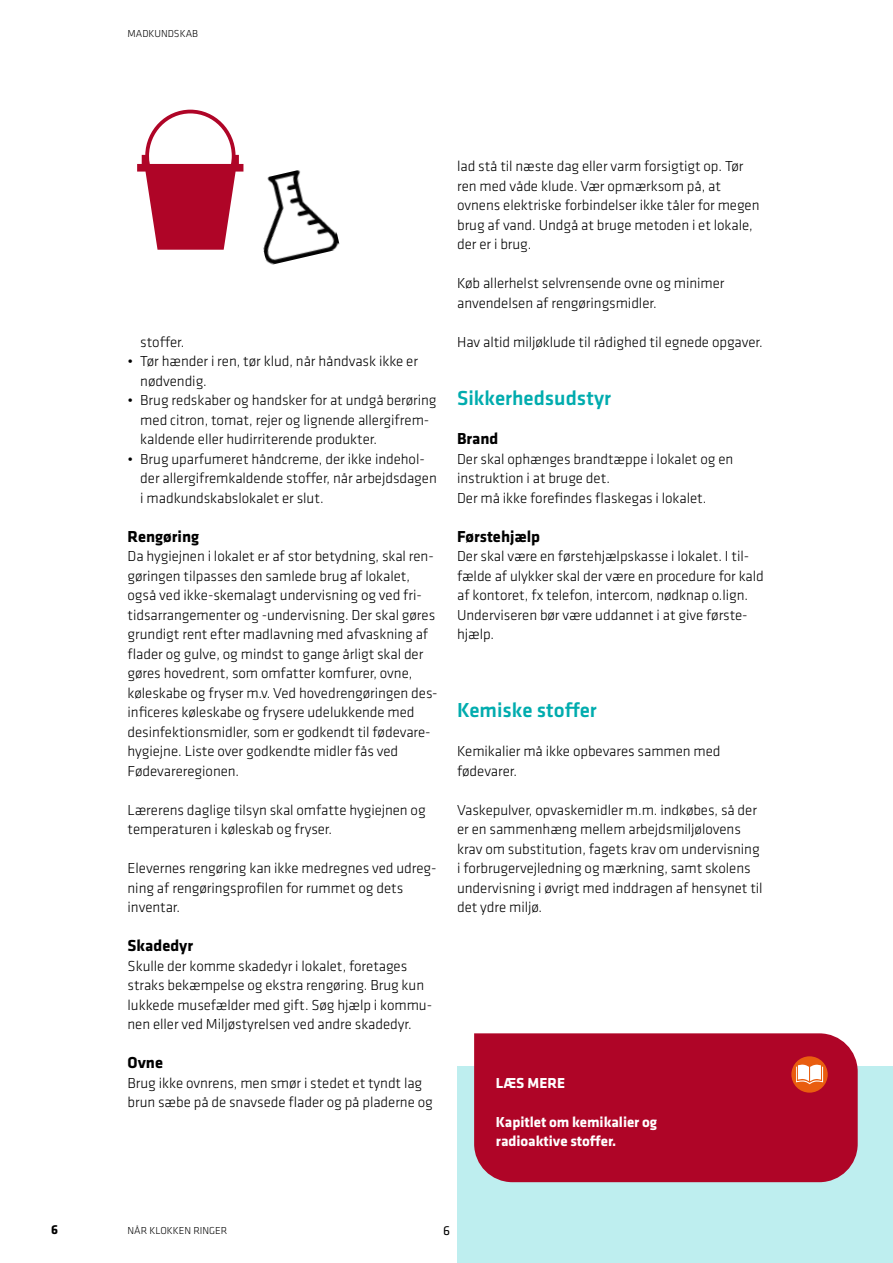
<style>
.page{position:relative;width:893px;height:1263px;background:#fff}
.page>*{position:absolute;margin:0;border:0;box-sizing:border-box;transform-origin:0 0}
.t1{font:500 21px "Klavika";color:#00acae}
.t2{font:700 16.5px "Klavika";color:#000}
.t3{font:300 15px/19.5px "Klavika";letter-spacing:-.005em;color:#000}
.t4{font:700 15px/19.5px "Klavika";letter-spacing:-.005em;color:#fff}
.t5{font:13.5px "Klavika";color:#000}
.t6{font:700 13.5px "Klavika";color:#000}
.t7{font:300 10.5px "Klavika";color:#000}
</style>
<div class="page">
<img style="left:263px;top:170px;width:77px;height:95px">
<svg style="left:137px;top:110px;width:106px;height:140px"></svg>
<div style="left:457px;top:1066px;width:436px;height:197px;background:#beeeef"></div>
<div style="left:474px;top:1033px;width:384px;height:149px;background:#af0527"></div>
<div style="left:791px;top:1056px;width:37px;height:37px;background:#e95d0f;border-radius:50%"></div>
<svg style="left:796px;top:1064px;width:27px;height:20px"></svg>
<p class="t7" style="left:128px;top:28px;width:72px">MADKUNDSKAB</p>
<p class="t3" style="left:140px;top:332px;width:46px">stoffer.</p>
<p class="t3" style="left:140px;top:351px;width:279px;text-indent:-13px">• Tør hænder i ren, tør klud, når håndvask ikke er nødvendig.</p>
<p class="t3" style="left:140px;top:390px;width:298px;text-indent:-13px">• Brug redskaber og handsker for at undgå berøring med citron, tomat, rejer og lignende allergifrem&shy;kaldende eller hudirriterende produkter.</p>
<p class="t3" style="left:140px;top:449px;width:298px;text-indent:-13px">• Brug uparfumeret håndcreme, der ikke indehol&shy;der allergifremkaldende stoffer, når arbejdsdagen i madkundskabslokalet er slut.</p>
<p class="t2" style="left:128px;top:524px;width:73px">Rengøring</p>
<p class="t3" style="left:128px;top:546px;width:312px">Da hygiejnen i lokalet er af stor betydning, skal ren&shy;gøringen tilpasses den samlede brug af lokalet, også ved ikke-skemalagt undervisning og ved fri&shy;tidsarrangementer og -undervisning. Der skal gøres grundigt rent efter madlavning med afvaskning af flader og gulve, og mindst to gange årligt skal der gøres hovedrent, som omfatter komfurer, ovne, køleskabe og fryser m.v. Ved hovedrengøringen des&shy;inficeres køleskabe og frysere udelukkende med desinfektionsmidler, som er godkendt til fødevare&shy;hygiejne. Liste over godkendte midler fås ved Fødevareregionen.</p>
<p class="t3" style="left:128px;top:800px;width:300px">Lærerens daglige tilsyn skal omfatte hygiejnen og temperaturen i køleskab og fryser.</p>
<p class="t3" style="left:128px;top:858px;width:310px">Elevernes rengøring kan ikke medregnes ved udreg&shy;ning af rengøringsprofilen for rummet og dets inventar.</p>
<p class="t2" style="left:128px;top:934px;width:67px">Skadedyr</p>
<p class="t3" style="left:128px;top:956px;width:306px">Skulle der komme skadedyr i lokalet, foretages straks bekæmpelse og ekstra rengøring. Brug kun lukkede musefælder med gift. Søg hjælp i kommu&shy;nen eller ved Miljøstyrelsen ved andre skadedyr.</p>
<p class="t2" style="left:128px;top:1051px;width:37px">Ovne</p>
<p class="t3" style="left:128px;top:1073px;width:307px">Brug ikke ovnrens, men smør i stedet et tyndt lag brun sæbe på de snavsede flader og på pladerne og</p>
<p class="t3" style="left:457px;top:156px;width:304px">lad stå til næste dag eller varm forsigtigt op. Tør ren med våde klude. Vær opmærksom på, at ovnens elektriske forbindelser ikke tåler for megen brug af vand. Undgå at bruge metoden i et lokale, der er i brug.</p>
<p class="t3" style="left:457px;top:273px;width:269px">Køb allerhelst selvrensende ovne og minimer anvendelsen af rengøringsmidler.</p>
<p class="t3" style="left:457px;top:332px;width:307px">Hav altid miljøklude til rådighed til egnede opgaver.</p>
<h1 class="t1" style="left:457px;top:384px;width:156px">Sikkerhedsudstyr</h1>
<p class="t2" style="left:457px;top:427px;width:43px">Brand</p>
<p class="t3" style="left:457px;top:449px;width:278px">Der skal ophænges brandtæppe i lokalet og en instruktion i at bruge det.<br>Der må ikke forefindes flaskegas i lokalet.</p>
<p class="t2" style="left:457px;top:524px;width:85px">Førstehjælp</p>
<p class="t3" style="left:457px;top:546px;width:308px">Der skal være en førstehjælpskasse i lokalet. I til&shy;fælde af ulykker skal der være en procedure for kald af kontoret, fx telefon, intercom, nødknap o.lign.<br>Underviseren bør være uddannet i at give første&shy;hjælp.</p>
<h1 class="t1" style="left:457px;top:696px;width:141px">Kemiske stoffer</h1>
<p class="t3" style="left:457px;top:741px;width:265px">Kemikalier må ikke opbevares sammen med fødevarer.</p>
<p class="t3" style="left:457px;top:800px;width:307px">Vaskepulver, opvaskemidler m.m. indkøbes, så der er en sammenhæng mellem arbejdsmiljølovens krav om substitution, fagets krav om undervisning i forbrugervejledning og mærkning, samt skolens undervisning i øvrigt med inddragen af hensynet til det ydre miljø.</p>
<p class="t4" style="left:496px;top:1072px;width:71px">LÆS MERE</p>
<p class="t4" style="left:496px;top:1111px;width:163px">Kapitlet om kemikalier og radioaktive stoffer.</p>
<p class="t6" style="left:51px;top:1220px;width:8px">6</p>
<p class="t7" style="left:128px;top:1224px;width:101px">NÅR KLOKKEN RINGER</p>
<p class="t5" style="left:443px;top:1221px;width:8px">6</p>
</div>
